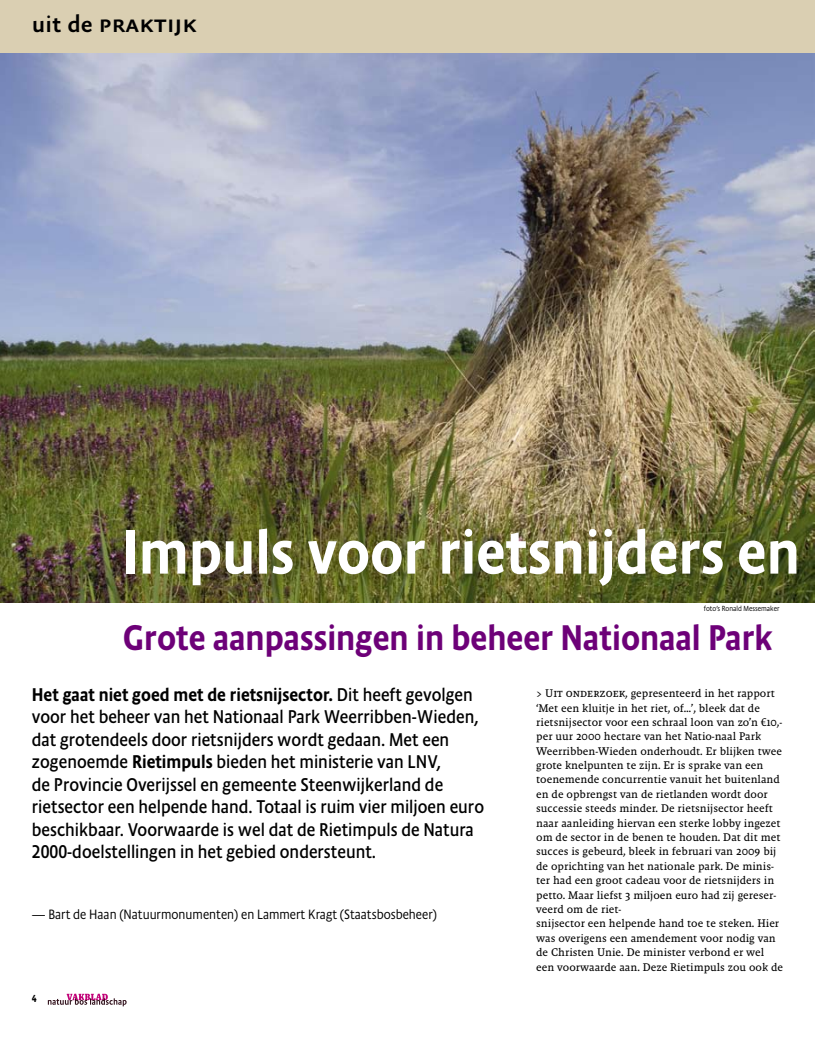
<style>
.page{position:relative;width:815px;height:1046px;background:#fff}
.page>*{position:absolute;margin:0;border:0;box-sizing:border-box;transform-origin:0 0}
.t1{font:500 63.12px "Absara Sans LF Head";color:#fff}
.t2{font:500 36.25px "Absara Sans Head";color:#6d0078}
.t3{font:25px "Absara Sans TF Medium SC";color:#000}
.t4{font:18.75px/22.5px "Absara Sans TF Head";color:#000}
.t5{font:300 13.75px "Absara Sans TF Head";color:#000}
.t6{font:11.25px/14.4px "Malaga Reg";color:#000}
.t7{font:500 10.38px "Absara Sans TF Head";color:#000}
.t8{font:300 7.5px "Absara Sans LF Head";color:#000}
.s1{font-family:"Absara Sans TF";font-weight:500}
.s2{font-weight:500}
.s3{font-family:"Malaga SC Reg"}
</style>
<div class="page">
<svg style="left:48px;top:993px;width:79px;height:13px"></svg>
<div style="left:0;top:0;width:815px;height:53px;background:#dacfb2"></div>
<img style="left:0;top:53px;width:815px;height:549px">
<h3 class="t3" style="left:32px;top:10px;width:167px"><span class="s1">uit de</span> praktijk</h3>
<h1 class="t1" style="left:122px;top:514px;width:680px">Impuls voor rietsnijders en</h1>
<p class="t8" style="left:704px;top:604px;width:77px">foto’s Ronald Messemaker</p>
<h2 class="t2" style="left:123px;top:616px;width:651px">Grote aanpassingen in beheer Nationaal Park</h2>
<p class="t4" style="left:32px;top:682px;width:454px"><span class="s2">Het gaat niet goed met de rietsnijsector.</span> Dit heeft gevolgen voor het beheer van het Nationaal Park Weerribben-Wieden, dat grotendeels door rietsnijders wordt gedaan. Met een zogenoemde <span class="s2">Rietimpuls</span> bieden het ministerie van LNV,<br>de Provincie Overijssel en gemeente Steenwijkerland de rietsector een helpende hand. Totaal is ruim vier miljoen euro beschikbaar. Voorwaarde is wel dat de Rietimpuls de Natura 2000-doelstellingen in het gebied ondersteunt.</p>
<p class="t5" style="left:32px;top:906px;width:407px">— Bart de Haan (Natuurmonumenten) en Lammert Kragt (Staatsbosbeheer)</p>
<p class="t7" style="left:32px;top:991px;width:6px">4</p>
<p class="t6" style="left:536px;top:686px;width:248px">&gt; <span class="s3">Uit onderzoek,</span> gepresenteerd in het rapport ‘Met een kluitje in het riet, of…’, bleek dat de rietsnijsector voor een schraal loon van zo’n €10,- per uur 2000 hectare van het Natio-naal Park Weerribben-Wieden onderhoudt. Er blijken twee grote knelpunten te zijn. Er is sprake van een toenemende concurrentie vanuit het buitenland en de opbrengst van de rietlanden wordt door successie steeds minder. De rietsnijsector heeft naar aanleiding hiervan een sterke lobby ingezet om de sector in de benen te houden. Dat dit met succes is gebeurd, bleek in februari van 2009 bij de oprichting van het nationale park. De minis&shy;ter had een groot cadeau voor de rietsnijders in petto. Maar liefst 3 miljoen euro had zij gereser&shy;veerd om de riet-<br>snijsector een helpende hand toe te steken. Hier was overigens een amendement voor nodig van de Christen Unie. De minister verbond er wel een voorwaarde aan. Deze Rietimpuls zou ook de</p>
</div>
